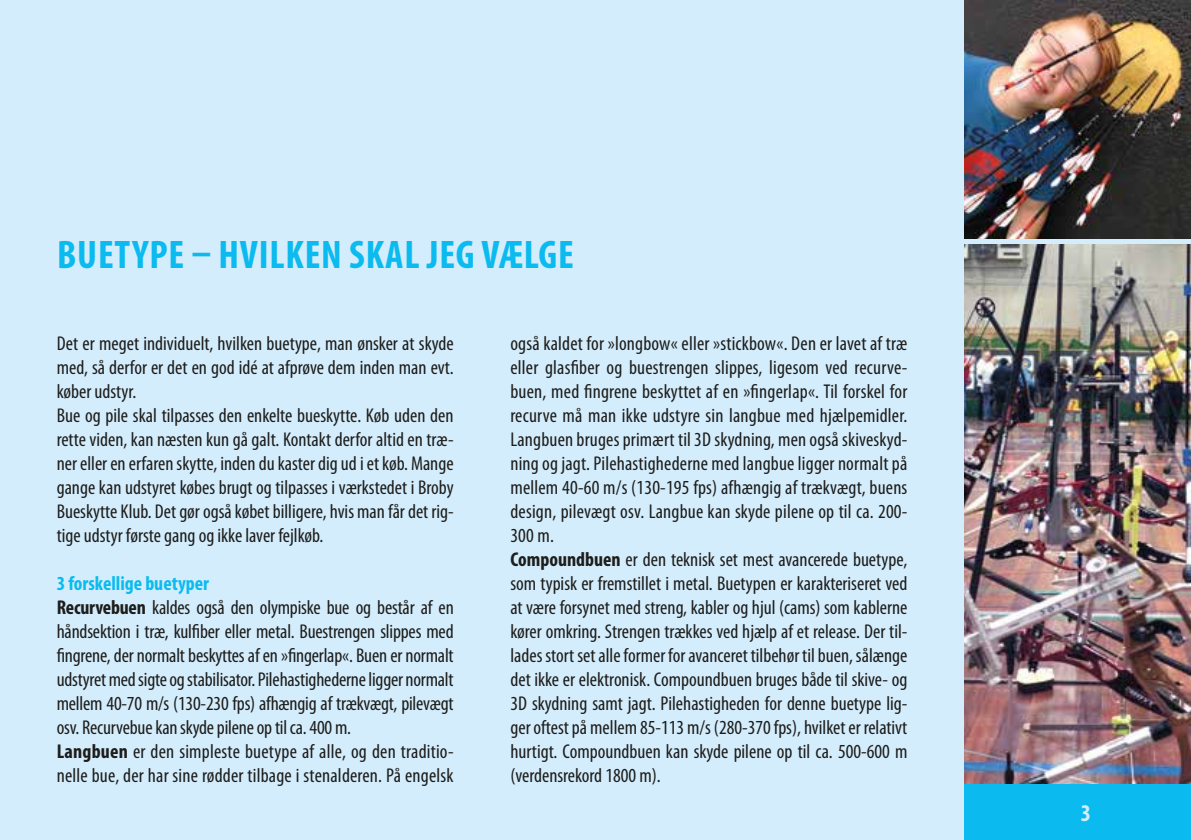
<style>
.page{position:relative;width:1191px;height:840px;background:#fff}
.page>*{position:absolute;margin:0;border:0;box-sizing:border-box;transform-origin:0 0}
.t1{font:700 condensed 40px "Myriad Pro";letter-spacing:.02em;color:#0bbbef}
.t2{font:700 condensed 24px "Myriad Pro";color:#d4edfc}
.t3{font:condensed 20px/24px "Myriad Pro";color:#1d1d1b}
.s1{font-weight:700;color:#0bbbef}
.s2{font-weight:700}
</style>
<div class="page">
<div style="left:0;top:0;width:1191px;height:839px;background:#d4edfc"></div>
<div style="left:964px;top:782px;width:227px;height:57px;background:#0bbbef"></div>
<img style="left:964px;top:0;width:227px;height:238px">
<img style="left:964px;top:244px;width:227px;height:538px">
<h1 class="t1" style="left:57px;top:230px;width:518px">BUETYPE – HVILKEN SKAL JEG VÆLGE</h1>
<p class="t3" style="left:57px;top:331px;width:398px">Det er meget individuelt, hvilken buetype, man ønsker at skyde med, så derfor er det en god idé at afprøve dem inden man evt. køber udstyr.<br>Bue og pile skal tilpasses den enkelte bueskytte. Køb uden den rette viden, kan næsten kun gå galt. Kontakt derfor altid en træ&shy;ner eller en erfaren skytte, inden du kaster dig ud i et køb. Mange gange kan udstyret købes brugt og tilpasses i værkstedet i Broby Bueskytte Klub. Det gør også købet billigere, hvis man får det rig&shy;tige udstyr første gang og ikke laver fejlkøb.</p>
<p class="t3" style="left:57px;top:571px;width:398px"><span class="s1">3 forskellige buetyper<br></span><span class="s2">Recurvebuen</span> kaldes også den olympiske bue og består af en håndsektion i træ, kulfiber eller metal. Buestrengen slippes med fingrene, der normalt beskyttes af en »fingerlap«. Buen er normalt udstyret med sigte og stabilisator. Pilehastighederne ligger normalt mellem 40-70 m/s (130-230 fps) afhængig af trækvægt, pilevægt osv. Recurvebue kan skyde pilene op til ca. 400 m.<br><span class="s2">Langbuen</span> er den simpleste buetype af alle, og den traditio&shy;nelle bue, der har sine rødder tilbage i stenalderen. På engelsk</p>
<p class="t3" style="left:510px;top:331px;width:398px">også kaldet for »longbow« eller »stickbow«. Den er lavet af træ eller glasfiber og buestrengen slippes, ligesom ved recurve&shy;buen, med fingrene beskyttet af en »fingerlap«. Til forskel for recurve må man ikke udstyre sin langbue med hjælpemidler.<br>Langbuen bruges primært til 3D skydning, men også skiveskyd&shy;ning og jagt. Pilehastighederne med langbue ligger normalt på mellem 40-60 m/s (130-195 fps) afhængig af trækvægt, buens design, pilevægt osv. Langbue kan skyde pilene op til ca. 200- 300 m.<br><span class="s2">Compoundbuen</span> er den teknisk set mest avancerede buetype, som typisk er fremstillet i metal. Buetypen er karakteriseret ved at være forsynet med streng, kabler og hjul (cams) som kablerne kører omkring. Strengen trækkes ved hjælp af et release. Der til&shy;lades stort set alle former for avanceret tilbehør til buen, sålænge det ikke er elektronisk. Compoundbuen bruges både til skive- og 3D skydning samt jagt. Pilehastigheden for denne buetype lig&shy;ger oftest på mellem 85-113 m/s (280-370 fps), hvilket er relativt hurtigt. Compoundbuen kan skyde pilene op til ca. 500-600 m (verdensrekord 1800 m).</p>
<p class="t2" style="left:1081px;top:797px;width:12px">3</p>
</div>
